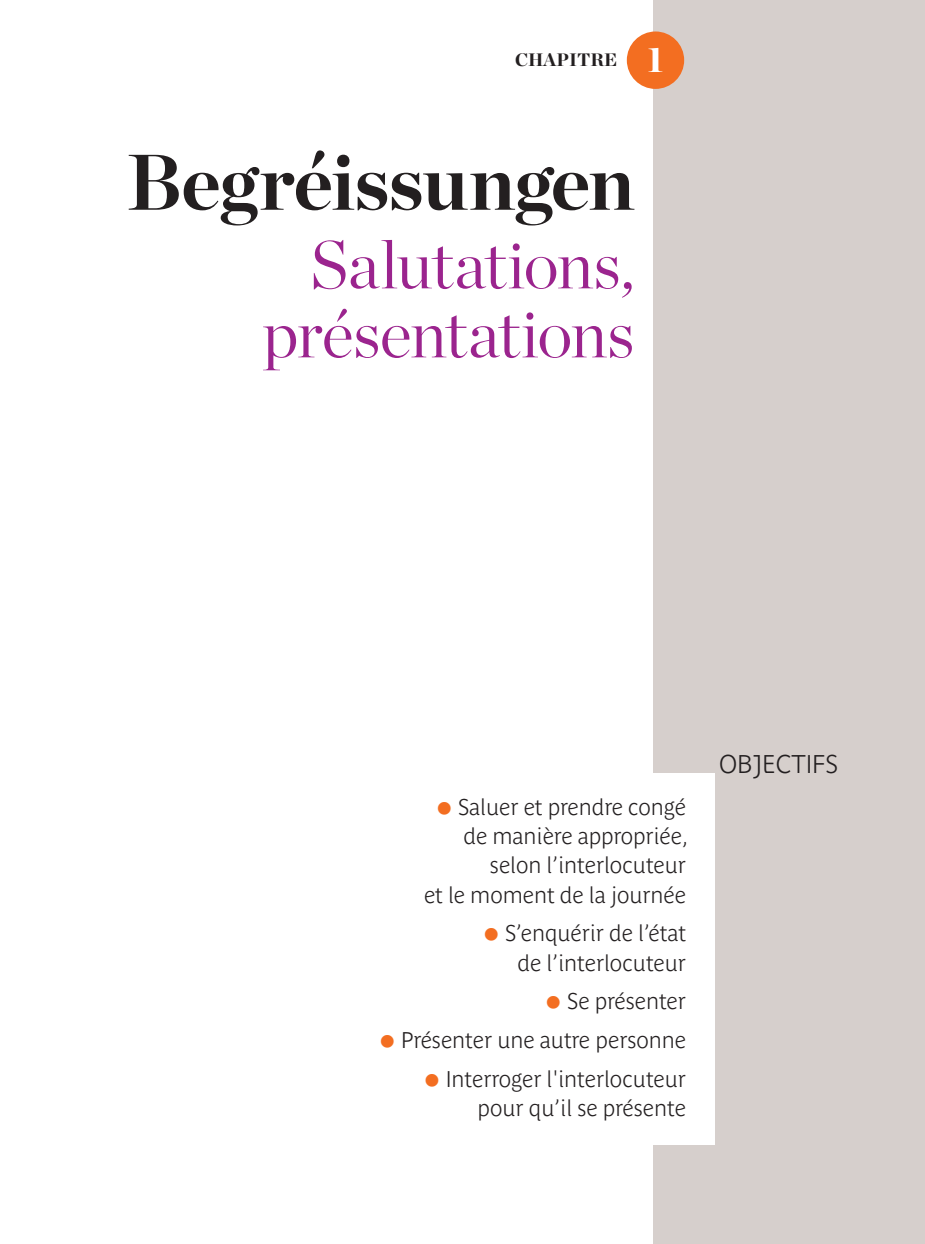
<style>
.page{position:relative;width:925px;height:1244px;background:#fff}
.page>*{position:absolute;margin:0;border:0;box-sizing:border-box;transform-origin:0 0}
.t1{font:700 78.75px "Chronicle Display";letter-spacing:-.01em;color:#231f20}
.t2{font:300 67.5px/69.1px "Chronicle Display";letter-spacing:-.02em;color:#9b248e;text-align:right}
.t3{font:700 25.43px "Parisine Plus Pro Clair";letter-spacing:-.005em;color:#231f20}
.t4{font:700 22.5px/29.2px "Parisine Plus Pro Clair";letter-spacing:-.005em;color:#231f20;text-align:right}
.t5{font:900 18px "Chronicle Display";color:#231f20}
.s1{font-size:35.55px;color:#fff}
</style>
<div class="page">
<div style="left:654px;top:0;width:271px;height:1244px;background:#d6cfcc"></div>
<div style="left:627px;top:31px;width:57px;height:58px;background:#f36e21;border-radius:50%"></div>
<div style="left:590px;top:773px;width:124px;height:371px;background:#fff"></div>
<p class="t5" style="left:515px;top:45px;width:150px">CHAPITRE <span class="s1">1</span></p>
<p class="t1" style="left:126px;top:118px;width:510px">Begréissungen</p>
<p class="t2" style="left:263px;top:225px;width:373px">Salutations, présentations</p>
<p class="t4" style="left:424px;top:790px;width:265px">Saluer et prendre congé<br>de manière appropriée, selon l’interlocuteur<br>et le moment de la journée</p>
<p class="t4" style="left:505px;top:917px;width:182px;text-align:center">S’enquérir de l’état de l’interlocuteur</p>
<p class="t4" style="left:401px;top:980px;width:286px;line-height:38.9px">Se présenter<br>Présenter une autre personne<br>Interroger l'interlocuteur</p>
<p class="t4" style="left:478px;top:1092px;width:210px">pour qu’il se présente</p>
<p class="t3" style="left:719px;top:745px;width:120px">OBJECTIFS</p>
</div>
